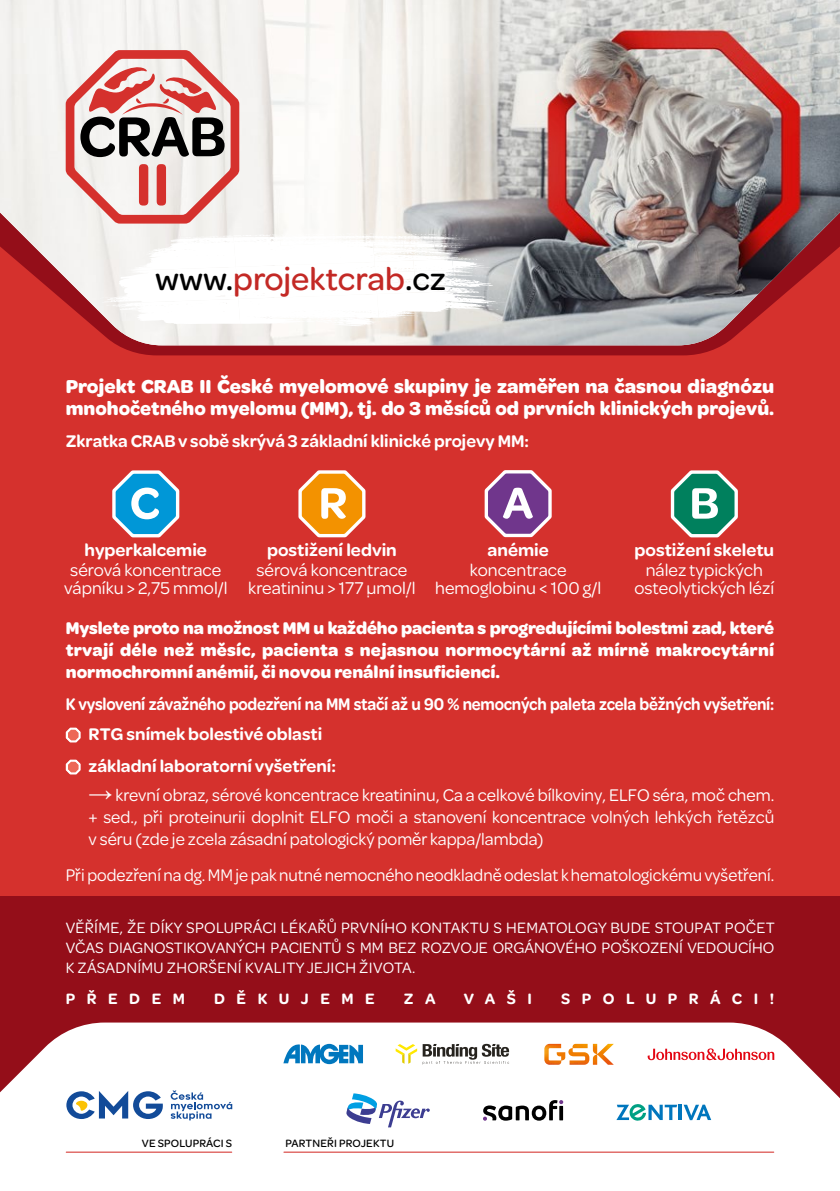
<style>
.page{position:relative;width:840px;height:1191px;background:#fff}
.page>*{position:absolute;margin:0;border:0;box-sizing:border-box;transform-origin:0 0}
.t1{font:500 33.8px "Omnes";color:#c32925}
.t2{font:700 20px/22px "Omnes";color:#fff}
.t3{font:18.2px/18px "Omnes";color:#fff;text-align:center}
.t4{font:600 18.2px "Omnes";color:#fff}
.t5{font:18px/22px "Omnes";color:#fff;text-align:justify}
.t6{font:700 18px/22px "Omnes";color:#fff;text-align:justify}
.t7{font:600 18px/30px "Omnes";letter-spacing:-.01em;color:#fff;scale:.9 1}
.t8{font:18px "Omnes";color:#fff;scale:.96 1}
.t9{font:600 18px "Omnes";letter-spacing:-.01em;color:#fff}
.t10{font:16px/20px "Omnes";letter-spacing:.02em;color:#fff;text-align:justify}
.t11{font:600 16px "Omnes";letter-spacing:.72em;color:#fff}
.t12{font:500 11.4px "Omnes";letter-spacing:.015em;color:#000}
.s1{color:#000}
.s2{font-family:"Arial";font-weight:900;font-size:24px}
</style>
<div class="page">
<div style="left:0;top:0;width:839px;height:1191px;background:#d5312d"></div>
<div style="left:0;top:896px;width:839px;height:295px;background:#940e19"></div>
<svg style="left:117px;top:345px;width:606px;height:10px;background:#9a1a24"></svg>
<div style="left:0;top:1022px;width:839px;height:169px;background:#fff"></div>
<img style="left:0;top:0;width:839px;height:345px">
<svg style="left:66px;top:50px;width:173px;height:174px"></svg>
<svg style="left:99px;top:233px;width:417px;height:93px;background:#efefee"></svg>
<svg style="left:170px;top:1090px;width:62px;height:30px;background:#c9d6e7"></svg>
<svg style="left:66px;top:1090px;width:97px;height:29px;background:#97aecb"></svg>
<svg style="left:65px;top:727px;width:16px;height:16px"></svg>
<svg style="left:65px;top:759px;width:16px;height:16px"></svg>
<svg style="left:112px;top:470px;width:67px;height:67px"></svg>
<svg style="left:298px;top:470px;width:67px;height:67px"></svg>
<svg style="left:484px;top:470px;width:67px;height:67px"></svg>
<svg style="left:670px;top:470px;width:67px;height:67px"></svg>
<hr style="left:284px;top:1151px;width:489px;height:1px;background:#d5312d">
<hr style="left:66px;top:1151px;width:165px;height:1px;background:#d5312d">
<svg style="left:482px;top:1100px;width:81px;height:20px;background:#99989a"></svg>
<svg style="left:346px;top:1093px;width:83px;height:34px;background:#c1cee5"></svg>
<hr style="left:678px;top:1104px;width:3px;height:16px;background:#0076bd">
<svg style="left:683px;top:1104px;width:27px;height:16px"></svg>
<svg style="left:616px;top:1103px;width:60px;height:18px"></svg>
<svg style="left:283px;top:1043px;width:80px;height:21px;background:#60aad6"></svg>
<svg style="left:544px;top:1043px;width:69px;height:21px"></svg>
<svg style="left:395px;top:1043px;width:114px;height:21px;background:#c4c2b5"></svg>
<svg style="left:647px;top:1048px;width:126px;height:12px;background:#f5abb0"></svg>
<h1 class="t1" style="left:155px;top:256px;width:292px"><span class="s1">www.</span>projektcrab<span class="s1">.cz</span></h1>
<p class="t2" style="left:66px;top:374px;width:709px">Projekt CRAB II České myelomové skupiny je zaměřen na časnou diagnózu mnohočetného myelomu (MM), tj. do 3 měsíců od prvních klinických projevů.</p>
<p class="t9" style="left:66px;top:429px;width:464px">Zkratka CRAB v sobě skrývá 3 základní klinické projevy MM:</p>
<p class="t4" style="left:84px;top:537px;width:124px">hyperkalcemie</p>
<p class="t3" style="left:64px;top:560px;width:165px">sérová koncentrace vápníku &gt; 2,75 mmol/l</p>
<p class="t4" style="left:267px;top:537px;width:131px">postižení ledvin</p>
<p class="t3" style="left:248px;top:560px;width:169px">sérová koncentrace kreatininu &gt; 177 µmol/l</p>
<p class="t4" style="left:487px;top:537px;width:63px">anémie</p>
<p class="t3" style="left:435px;top:560px;width:167px">koncentrace hemoglobinu &lt; 100 g/l</p>
<p class="t4" style="left:634px;top:537px;width:141px">postižení skeletu</p>
<p class="t3" style="left:634px;top:560px;width:141px">nález typických osteolytických lézí</p>
<p class="t6" style="left:66px;top:616px;width:709px">Myslete proto na možnost MM u každého pacienta s progredujícími bolestmi zad, které trvají déle než měsíc, pacienta s nejasnou normocytární až mírně makrocytární normochromní anémií, či novou renální insuficiencí.</p>
<p class="t7" style="left:88px;top:688px;width:763px;text-indent:-23px">K vyslovení závažného podezření na MM stačí až u 90 % nemocných paleta zcela běžných vyšetření:<br>RTG snímek bolestivé oblasti</p>
<p class="t9" style="left:88px;top:754px;width:249px">základní laboratorní vyšetření:</p>
<p class="t5" style="left:88px;top:783px;width:687px"><span class="s2">→</span> krevní obraz, sérové koncentrace kreatininu, Ca a celkové bílkoviny, ELFO séra, moč chem. + sed., při proteinurii doplnit ELFO moči a stanovení koncentrace volných lehkých řetězců v séru (zde je zcela zásadní patologický poměr kappa/lambda)</p>
<p class="t8" style="left:66px;top:863px;width:739px">Při podezření na dg. MM je pak nutné nemocného neodkladně odeslat k hematologickému vyšetření.</p>
<p class="t10" style="left:66px;top:917px;width:710px">VĚŘÍME, ŽE DÍKY SPOLUPRÁCI LÉKAŘŮ PRVNÍHO KONTAKTU S HEMATOLOGY BUDE STOUPAT POČET VČAS DIAGNOSTIKOVANÝCH PACIENTŮ S MM BEZ ROZVOJE ORGÁNOVÉHO POŠKOZENÍ VEDOUCÍHO K ZÁSADNÍMU ZHORŠENÍ KVALITY JEJICH ŽIVOTA.</p>
<p class="t11" style="left:66px;top:987px;width:121px">PŘEDEM</p>
<p class="t11" style="left:214px;top:987px;width:162px">DĚKUJEME</p>
<p class="t11" style="left:403px;top:987px;width:33px">Z A</p>
<p class="t11" style="left:463px;top:987px;width:69px">VAŠI</p>
<p class="t11" style="left:560px;top:987px;width:215px">SPOLUPRÁCI!</p>
<p class="t12" style="left:142px;top:1135px;width:92px">VE SPOLUPRÁCI S</p>
<p class="t12" style="left:285px;top:1135px;width:110px">PARTNEŘI PROJEKTU</p>
</div>
